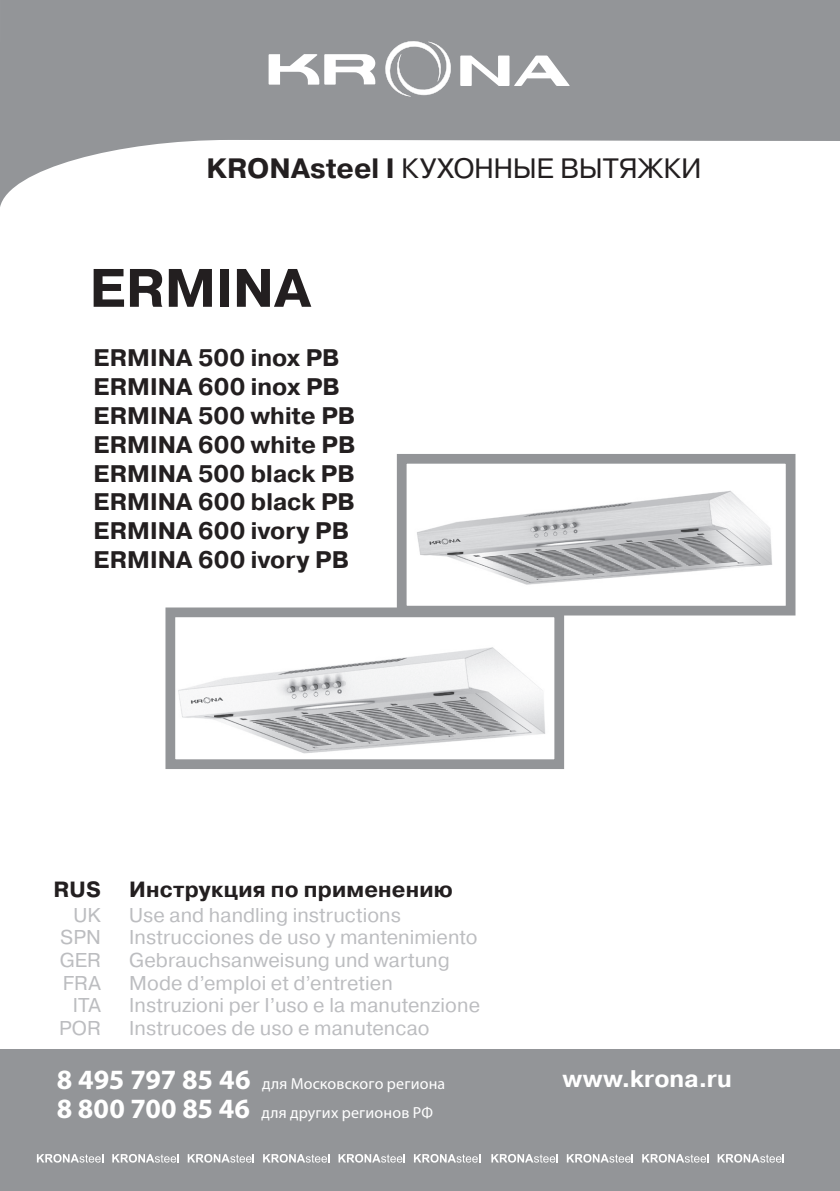
<style>
.page{position:relative;width:840px;height:1191px;background:#fff}
.page>*{position:absolute;margin:0;border:0;box-sizing:border-box;transform-origin:0 0}
.t1{font:700 54px "Pragmatica C";color:#231f20}
.t2{font:28px "Pragmatica C";letter-spacing:-.005em;color:#231f20}
.t3{font:700 24px/28.8px "Pragmatica C";color:#231f20}
.t4{font:700 24px "Pragmatica C";color:#fff}
.t5{font:700 22px "Pragmatica C";letter-spacing:.01em;color:#231f20}
.t6{font:20px "Pragmatica C";letter-spacing:.005em;color:#bcbdc0}
.t7{font:16px "Myriad Pro";letter-spacing:.01em;color:#fff}
.s1{font-weight:700}
.s2{font-weight:700;font-size:28px}
</style>
<div class="page">
<svg style="left:0;top:0;width:839px;height:207px;fill:#939598"></svg>
<img style="left:178px;top:647px;width:367px;height:107px">
<div style="left:165px;top:607px;width:398px;height:162px;border:10px solid #939598"></div>
<img style="left:417px;top:491px;width:355px;height:94px">
<div style="left:396px;top:454px;width:399px;height:161px;border:10px solid #939598"></div>
<div style="left:0;top:1049px;width:839px;height:142px;background:#939598"></div>
<svg style="left:37px;top:1154px;width:66px;height:8px"></svg>
<svg style="left:112px;top:1154px;width:66px;height:8px"></svg>
<svg style="left:187px;top:1154px;width:67px;height:8px"></svg>
<svg style="left:263px;top:1154px;width:66px;height:8px"></svg>
<svg style="left:338px;top:1154px;width:66px;height:8px"></svg>
<svg style="left:414px;top:1154px;width:66px;height:8px"></svg>
<svg style="left:491px;top:1154px;width:66px;height:8px"></svg>
<svg style="left:566px;top:1154px;width:66px;height:8px"></svg>
<svg style="left:642px;top:1154px;width:66px;height:8px"></svg>
<svg style="left:717px;top:1154px;width:66px;height:8px"></svg>
<svg style="left:460px;top:56px;width:109px;height:30px"></svg>
<svg style="left:268px;top:54px;width:107px;height:31px"></svg>
<svg style="left:381px;top:37px;width:73px;height:61px"></svg>
<h2 class="t2" style="left:206px;top:152px;width:496px"><span class="s1">KRONAsteel I</span> КУХОННЫЕ ВЫТЯЖКИ</h2>
<h1 class="t1" style="left:89px;top:258px;width:222px">ERMINA</h1>
<p class="t3" style="left:93px;top:344px;width:263px">ERMINA 500 inox PB<br>ERMINA 600 inox PB<br>ERMINA 500 white PB<br>ERMINA 600 white PB<br>ERMINA 500 black PB<br>ERMINA 600 black PB<br>ERMINA 600 ivory PB<br>ERMINA 600 ivory PB</p>
<p class="t5" style="left:54px;top:877px;width:49px">RUS</p>
<p class="t5" style="left:129px;top:877px;width:325px">Инструкция по применению</p>
<p class="t6" style="left:73px;top:903px;width:29px">UK</p>
<p class="t6" style="left:129px;top:903px;width:273px">Use and handling instructions</p>
<p class="t6" style="left:60px;top:926px;width:42px">SPN</p>
<p class="t6" style="left:129px;top:926px;width:350px">Instrucciones de uso у mantenimiento</p>
<p class="t6" style="left:60px;top:949px;width:42px">GER</p>
<p class="t6" style="left:129px;top:949px;width:322px">Gebrauchsanweisung und wartung</p>
<p class="t6" style="left:63px;top:971px;width:40px">FRA</p>
<p class="t6" style="left:129px;top:971px;width:265px">Mode d’emploi et d’entretien</p>
<p class="t6" style="left:73px;top:994px;width:30px">ITA</p>
<p class="t6" style="left:129px;top:994px;width:352px">Instruzioni per I’uso e la manutenzione</p>
<p class="t6" style="left:59px;top:1017px;width:43px">POR</p>
<p class="t6" style="left:129px;top:1017px;width:301px">Instrucoes de uso e manutencao</p>
<p class="t7" style="left:57px;top:1074px;width:390px"><span class="s2">8 495 797 85 46</span> для Московского региона</p>
<p class="t4" style="left:562px;top:1065px;width:170px">www.krona.ru</p>
<p class="t7" style="left:57px;top:1102px;width:377px"><span class="s2">8 800 700 85 46</span> для других регионов РФ</p>
</div>
